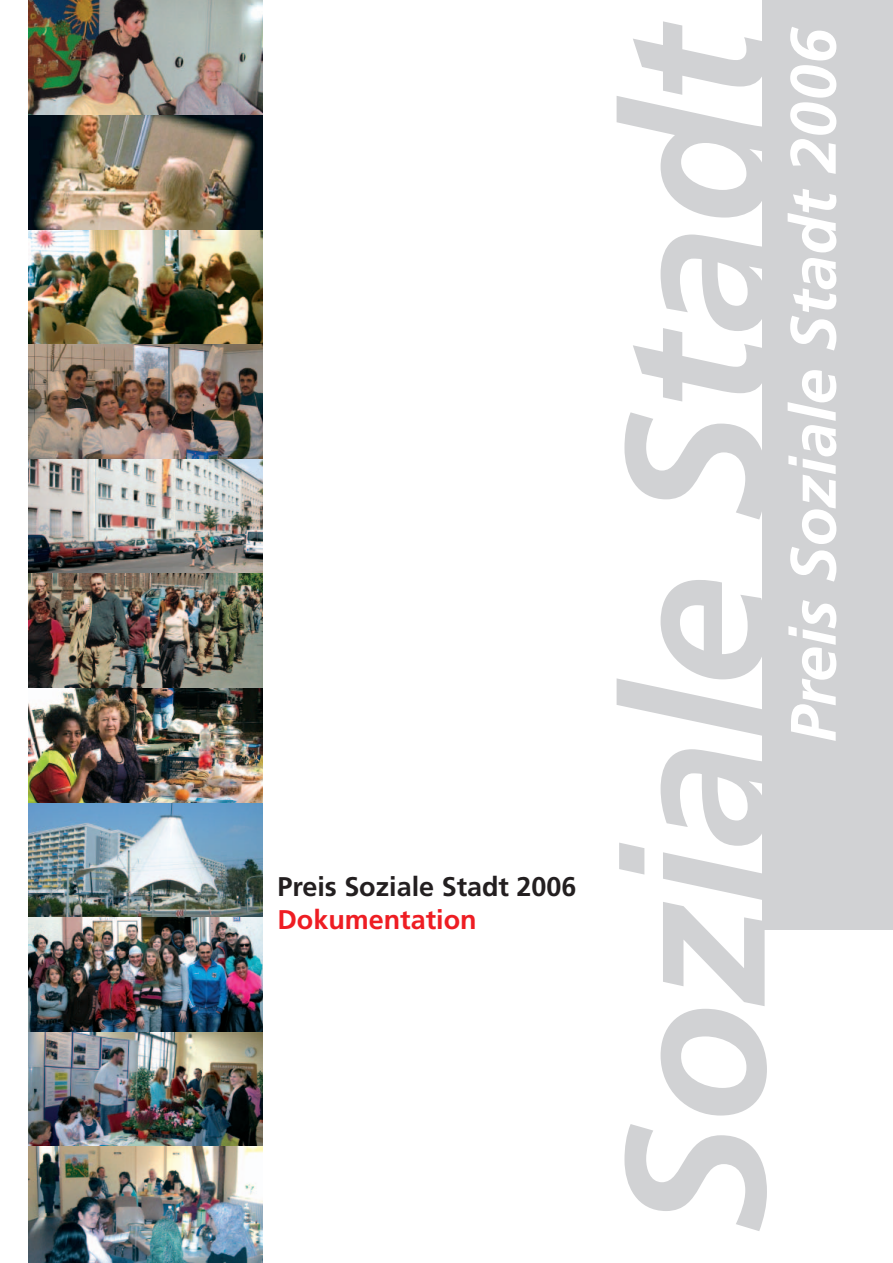
<style>
.page{position:relative;width:893px;height:1263px;background:#fff}
.page>*{position:absolute;margin:0;border:0;box-sizing:border-box;transform-origin:0 0}
.t1{font:italic 700 197.4px "Frutiger";color:#d1d2d4}
.t2{font:italic 700 64.05px "Frutiger";color:#fff}
.t3{font:700 27px "Frutiger";color:#231f20}
.t4{font:700 27px "Frutiger";color:#ee1d23}
</style>
<div class="page">
<div style="left:762px;top:0;width:131px;height:930px;background:#d1d2d4"></div>
<img style="left:29px;top:0;width:234px;height:459px">
<img style="left:29px;top:116px;width:234px;height:114px">
<img style="left:29px;top:230px;width:234px;height:115px">
<img style="left:29px;top:459px;width:234px;height:115px">
<img style="left:29px;top:574px;width:234px;height:114px">
<img style="left:29px;top:688px;width:234px;height:115px">
<img style="left:29px;top:803px;width:234px;height:115px">
<img style="left:29px;top:918px;width:234px;height:114px">
<img style="left:29px;top:1032px;width:234px;height:115px">
<img style="left:29px;top:1147px;width:234px;height:116px">
<p class="t3" style="left:277px;top:876px;width:301px">Preis Soziale Stadt 2006</p>
<p class="t4" style="left:277px;top:908px;width:201px">Dokumentation</p>
<h1 class="t1" style="left:616px;top:1233px;width:1213px;rotate:-90deg">Soziale Stadt</h1>
<h2 class="t2" style="left:788px;top:742px;width:717px;rotate:-90deg">Preis Soziale Stadt 2006</h2>
</div>
